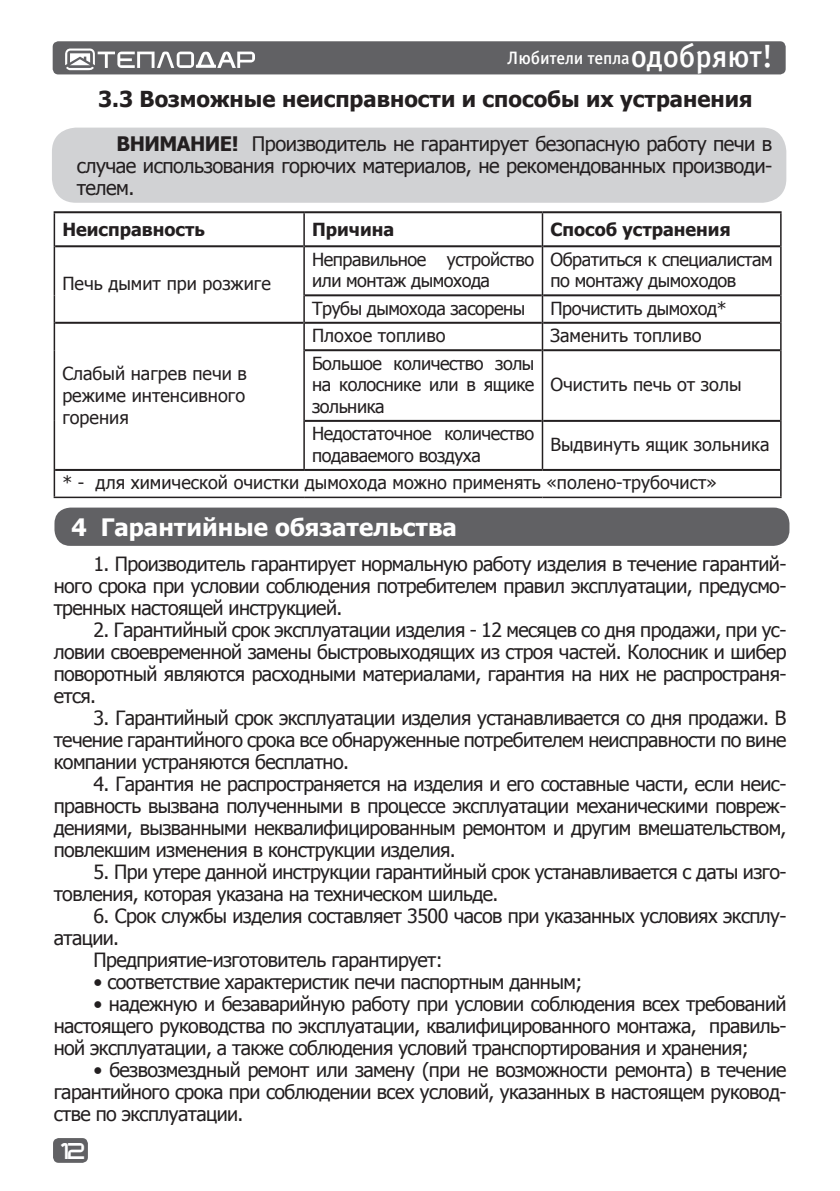
<style>
.page{position:relative;width:840px;height:1191px;background:#fff}
.page>*{position:absolute;margin:0;border:0;box-sizing:border-box;transform-origin:0 0}
.t1{font:700 24px "Tahoma";color:#fff}
.t2{font:700 22px "Tahoma";color:#231f20}
.t3{font:20px/22px "Tahoma";letter-spacing:-.025em;color:#231f20;text-align:justify}
.t4{font:19.6px/22px "Tahoma";letter-spacing:-.03em;color:#231f20;text-align:justify}
.t5{font:18px/21.6px "Tahoma";letter-spacing:-.025em;color:#231f20}
.t6{font:18px/38.2px "Tahoma";color:#231f20}
.t7{font:700 18px "Tahoma";color:#231f20}
.t8{font:18px "Officina Sans Medium C";letter-spacing:-.005em;color:#fff}
.t9{font:16px "teplodar";color:#fff}
.s1{font-size:32px}
.s2{font-weight:700}
</style>
<div class="page">
<div style="left:53px;top:1138px;width:35px;height:24px;background:#616164;border-radius:6px"></div>
<div style="left:53px;top:41px;width:732px;height:33px;background:#616164;border-radius:6px"></div>
<svg style="left:65px;top:48px;width:190px;height:22px"></svg>
<svg style="left:55px;top:213px;width:724px;height:283px"></svg>
<hr style="left:55px;top:245px;width:248px;height:2px;background:#231f20">
<hr style="left:305px;top:245px;width:236px;height:2px;background:#231f20">
<hr style="left:543px;top:245px;width:236px;height:2px;background:#231f20">
<hr style="left:305px;top:294px;width:236px;height:2px;background:#231f20">
<hr style="left:543px;top:294px;width:236px;height:2px;background:#231f20">
<hr style="left:55px;top:322px;width:248px;height:2px;background:#231f20">
<hr style="left:305px;top:322px;width:236px;height:2px;background:#231f20">
<hr style="left:543px;top:322px;width:236px;height:2px;background:#231f20">
<hr style="left:305px;top:349px;width:236px;height:2px;background:#231f20">
<hr style="left:543px;top:349px;width:236px;height:2px;background:#231f20">
<hr style="left:305px;top:420px;width:236px;height:2px;background:#231f20">
<hr style="left:543px;top:420px;width:236px;height:2px;background:#231f20">
<hr style="left:55px;top:469px;width:249px;height:2px;background:#231f20">
<hr style="left:304px;top:469px;width:238px;height:2px;background:#231f20">
<hr style="left:542px;top:469px;width:237px;height:2px;background:#231f20">
<hr style="left:54px;top:496px;width:250px;height:2px;background:#231f20">
<hr style="left:304px;top:496px;width:238px;height:2px;background:#231f20">
<hr style="left:542px;top:496px;width:239px;height:2px;background:#231f20">
<hr style="left:54px;top:211px;width:250px;height:2px;background:#231f20">
<hr style="left:304px;top:211px;width:238px;height:2px;background:#231f20">
<hr style="left:542px;top:211px;width:239px;height:2px;background:#231f20">
<hr style="left:54px;top:213px;width:1px;height:33px;background:#231f20">
<hr style="left:54px;top:246px;width:1px;height:49px;background:#231f20">
<svg style="left:54px;top:295px;width:1px;height:55px"></svg>
<hr style="left:54px;top:350px;width:1px;height:71px;background:#231f20">
<hr style="left:54px;top:421px;width:1px;height:49px;background:#231f20">
<svg style="left:54px;top:470px;width:1px;height:26px"></svg>
<hr style="left:303px;top:213px;width:2px;height:33px;background:#231f20">
<hr style="left:541px;top:213px;width:2px;height:33px;background:#231f20">
<hr style="left:779px;top:213px;width:2px;height:33px;background:#231f20">
<hr style="left:303px;top:246px;width:2px;height:49px;background:#231f20">
<hr style="left:541px;top:246px;width:2px;height:49px;background:#231f20">
<hr style="left:779px;top:246px;width:2px;height:49px;background:#231f20">
<hr style="left:303px;top:295px;width:2px;height:28px;background:#231f20">
<hr style="left:541px;top:295px;width:2px;height:28px;background:#231f20">
<hr style="left:779px;top:295px;width:2px;height:28px;background:#231f20">
<hr style="left:303px;top:323px;width:2px;height:27px;background:#231f20">
<hr style="left:541px;top:323px;width:2px;height:27px;background:#231f20">
<hr style="left:779px;top:323px;width:2px;height:27px;background:#231f20">
<hr style="left:303px;top:350px;width:2px;height:71px;background:#231f20">
<hr style="left:541px;top:350px;width:2px;height:71px;background:#231f20">
<hr style="left:779px;top:350px;width:2px;height:71px;background:#231f20">
<hr style="left:303px;top:421px;width:2px;height:48px;background:#231f20">
<hr style="left:541px;top:421px;width:2px;height:48px;background:#231f20">
<hr style="left:779px;top:421px;width:2px;height:49px;background:#231f20">
<hr style="left:779px;top:470px;width:2px;height:26px;background:#231f20">
<div style="left:54px;top:507px;width:735px;height:39px;background:#616164;border-radius:16px"></div>
<div style="left:52px;top:128px;width:733px;height:75px;background:#d1d2d4;border-radius:24px"></div>
<p class="t8" style="left:507px;top:48px;width:267px">Любители тепла<span class="s1">одобряют!</span></p>
<p class="t2" style="left:98px;top:84px;width:655px">3.3 Возможные неисправности и способы их устранения</p>
<p class="t3" style="left:77px;top:132px;width:696px;text-indent:40px"><span class="s2">ВНИМАНИЕ!</span> Производитель не гарантирует безопасную работу печи в случае использования горючих материалов, не рекомендованных производи&shy;телем.</p>
<p class="t7" style="left:62px;top:217px;width:144px">Неисправность</p>
<p class="t7" style="left:312px;top:217px;width:84px">Причина</p>
<p class="t7" style="left:550px;top:217px;width:181px">Способ устранения</p>
<p class="t6" style="left:62px;top:264px;width:210px">Печь дымит при розжиге</p>
<p class="t5" style="left:312px;top:247px;width:224px">Неправильное устройство или монтаж дымохода</p>
<p class="t5" style="left:550px;top:247px;width:224px">Обратиться к специалистам по монтажу дымоходов</p>
<p class="t5" style="left:312px;top:296px;width:214px">Трубы дымохода засорены</p>
<p class="t5" style="left:550px;top:296px;width:177px">Прочистить дымоход*</p>
<p class="t6" style="left:312px;top:316px;width:135px">Плохое топливо</p>
<p class="t6" style="left:550px;top:316px;width:152px">Заменить топливо</p>
<p class="t5" style="left:312px;top:351px;width:224px;text-align:justify">Большое количество золы на колоснике или в ящике зольника</p>
<p class="t5" style="left:62px;top:362px;width:186px;text-align:justify">Слабый нагрев печи в режиме интенсивного горения</p>
<p class="t6" style="left:550px;top:365px;width:192px">Очистить печь от золы</p>
<p class="t5" style="left:312px;top:422px;width:224px">Недостаточное количество подаваемого воздуха</p>
<p class="t6" style="left:62px;top:424px;width:708px;text-indent:488px">Выдвинуть ящик зольника * - для химической очистки дымохода можно применять «полено-трубочист»</p>
<p class="t1" style="left:71px;top:510px;width:387px">4 Гарантийные обязательства</p>
<p class="t4" style="left:54px;top:552px;width:734px;text-indent:40px">1. Производитель гарантирует нормальную работу изделия в течение гарантий&shy;ного срока при условии соблюдения потребителем правил эксплуатации, предусмо&shy;тренных настоящей инструкцией.</p>
<p class="t4" style="left:54px;top:618px;width:734px;text-indent:40px">2. Гарантийный срок эксплуатации изделия - 12 месяцев со дня продажи, при ус&shy;ловии своевременной замены быстровыходящих из строя частей. Колосник и шибер поворотный являются расходными материалами, гарантия на них не распространя&shy;ется.</p>
<p class="t4" style="left:54px;top:706px;width:733px;text-indent:40px">3. Гарантийный срок эксплуатации изделия устанавливается со дня продажи. В течение гарантийного срока все обнаруженные потребителем неисправности по вине компании устраняются бесплатно.</p>
<p class="t4" style="left:54px;top:772px;width:734px;text-indent:40px">4. Гарантия не распространяется на изделия и его составные части, если неис&shy;правность вызвана полученными в процессе эксплуатации механическими повреж&shy;дениями, вызванными неквалифицированным ремонтом и другим вмешательством, повлекшим изменения в конструкции изделия.</p>
<p class="t4" style="left:54px;top:860px;width:734px;text-indent:40px">5. При утере данной инструкции гарантийный срок устанавливается с даты изго&shy;товления, которая указана на техническом шильде.</p>
<p class="t4" style="left:93px;top:904px;width:694px">6. Срок службы изделия составляет 3500 часов при указанных условиях эксплу-</p>
<p class="t4" style="left:54px;top:926px;width:67px">атации.</p>
<p class="t4" style="left:93px;top:948px;width:350px">Предприятие-изготовитель гарантирует:</p>
<p class="t4" style="left:93px;top:970px;width:490px">• соответствие характеристик печи паспортным данным;</p>
<p class="t4" style="left:54px;top:992px;width:734px;text-indent:40px">• надежную и безаварийную работу при условии соблюдения всех требований настоящего руководства по эксплуатации, квалифицированного монтажа, правиль&shy;ной эксплуатации, а также соблюдения условий транспортирования и хранения;</p>
<p class="t4" style="left:54px;top:1058px;width:734px;text-indent:40px">• безвозмездный ремонт или замену (при не возможности ремонта) в течение гарантийного срока при соблюдении всех условий, указанных в настоящем руковод&shy;стве по эксплуатации.</p>
<p class="t9" style="left:57px;top:1144px;width:29px">12</p>
</div>
